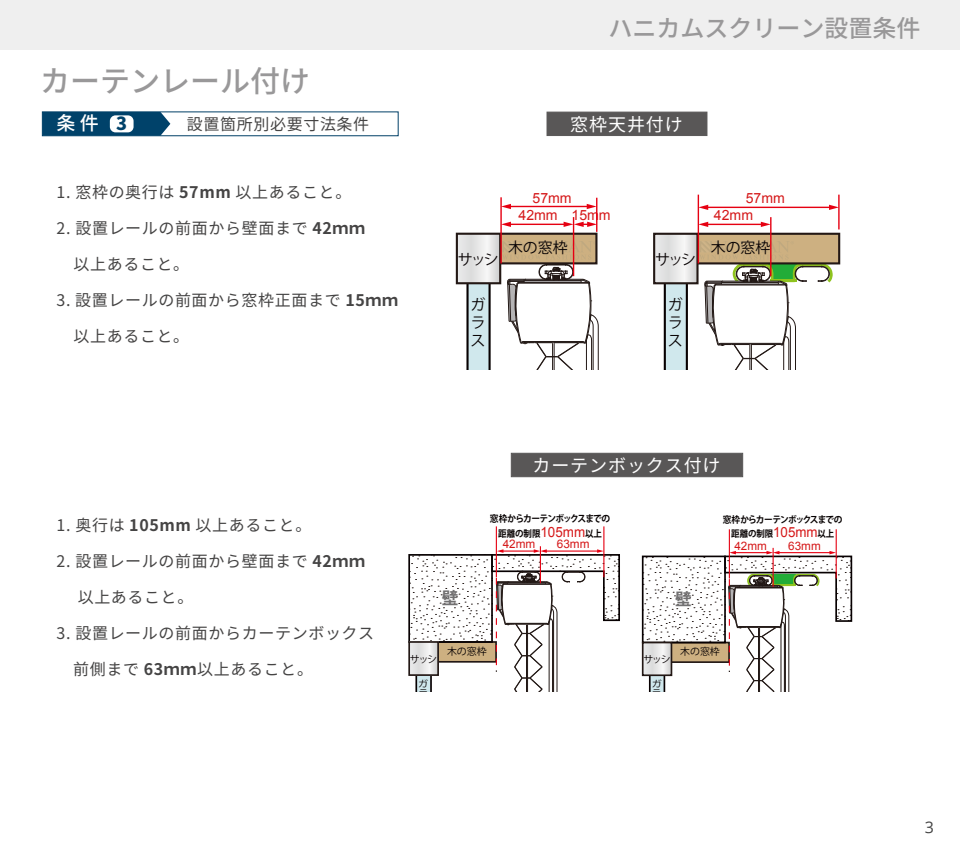
<style>
.page{position:relative;width:960px;height:850px;background:#fff}
.page>*{position:absolute;margin:0;border:0;box-sizing:border-box;transform-origin:0 0}
.t1{font:500 30px "Noto Sans CJ Kjp";color:#999899}
.t2{font:500 24px "Noto Sans CJ Kjp";color:#999899}
.t3{font:500 19px "Noto Sans CJ Kjp";color:#fff}
.t4{font:18px "Noto Sans Mono CJ Kjp";letter-spacing:.05em;color:#fff}
.t5{font:700 16.6px "Koz Go Pr 6 N";color:#717071}
.t6{font:700 16.4px "Koz Go Pr 6 N";color:#717071}
.t7{font:16px "Noto Sans CJ Kjp";letter-spacing:.04em;color:#454444}
.t8{font:16px "Open Sans";color:#444}
.t9{font:14.9px/17.9px "Koz Go Pr 6 N";color:#060001;text-align:justify}
.t10{font:14.1px/16.9px "Arial";color:#d51819}
.t11{font:11.8px "Arial";color:#d51819}
.t12{font:11.6px "Arial";color:#d51819}
.t13{font:10px "Koz Go Pr 6 N";color:#060001}
.t14{font:9.9px "Koz Go Pr 6 N";color:#060001}
.t15{font:700 9.4px/14.6px "Koz Go Pr 6 N";letter-spacing:-.05em;color:#060001;text-align:center;scale:.93 1}
.t16{font:700 9.3px/14.4px "Koz Go Pr 6 N";letter-spacing:-.05em;color:#060001;text-align:center;scale:.93 1}
.t17{font:9px/9px "Koz Go Pr 6 N";color:#060001;scale:1.11 1}
.t18{font:8.9px/8.9px "Koz Go Pr 6 N";color:#060001;scale:1.12 1}
.s1{font-weight:900;font-size:18px;color:#00426a}
.s2{font-weight:700}
.s3{font-family:"Arial";font-weight:400;font-size:14.1px;color:#d51819}
.s4{font-family:"Arial";font-weight:400;font-size:14px;color:#d51819}
</style>
<div class="page">
<svg style="left:42px;top:112px;width:128px;height:24px;background:#0b4a70"></svg>
<div style="left:110px;top:115px;width:24px;height:17px;background:#fff;border-radius:6px"></div>
<div style="left:0;top:0;width:960px;height:50px;background:#efefef"></div>
<div style="left:547px;top:112px;width:160px;height:24px;background:#595757"></div>
<div style="left:511px;top:453px;width:232px;height:24px;background:#595757"></div>
<div style="left:499px;top:233px;width:99px;height:31px;background:#cdb081;border:2px solid #231815"></div>
<svg style="left:466px;top:284px;width:25px;height:85px;background:#aec0c4"></svg>
<svg style="left:459px;top:236px;width:39px;height:45px"></svg>
<div style="left:456px;top:233px;width:45px;height:51px;border:2px solid #231815"></div>
<svg style="left:502px;top:241px;width:97px;height:128px"></svg>
<hr style="left:500px;top:197px;width:2px;height:66px;background:#e60012">
<hr style="left:573px;top:217px;width:1px;height:59px;background:#e60012">
<hr style="left:596px;top:198px;width:1px;height:34px;background:#e60012">
<hr style="left:509px;top:224px;width:56px;height:1px;background:#e60012">
<svg style="left:501px;top:222px;width:10px;height:5px"></svg>
<hr style="left:509px;top:206px;width:80px;height:1px;background:#e60012">
<svg style="left:501px;top:204px;width:10px;height:5px"></svg>
<svg style="left:587px;top:204px;width:10px;height:5px"></svg>
<svg style="left:564px;top:222px;width:33px;height:5px"></svg>
<div style="left:437px;top:641px;width:60px;height:22px;background:#cdb081;border:2px solid #231815"></div>
<svg style="left:408px;top:554px;width:82px;height:89px"></svg>
<svg style="left:415px;top:676px;width:17px;height:15px"></svg>
<svg style="left:411px;top:644px;width:25px;height:29px"></svg>
<div style="left:408px;top:641px;width:31px;height:35px;border:2px solid #231815"></div>
<hr style="left:496px;top:526px;width:1px;height:51px;background:#e60012">
<hr style="left:540px;top:546px;width:1px;height:37px;background:#e60012">
<hr style="left:603px;top:526px;width:1px;height:51px;background:#e60012">
<svg style="left:490px;top:549px;width:130px;height:142px"></svg>
<div style="left:671px;top:642px;width:59px;height:21px;background:#cdb081;border:2px solid #231815"></div>
<svg style="left:642px;top:556px;width:81px;height:87px"></svg>
<svg style="left:649px;top:676px;width:16px;height:15px"></svg>
<svg style="left:645px;top:645px;width:24px;height:28px"></svg>
<div style="left:642px;top:642px;width:30px;height:34px;border:2px solid #231815"></div>
<hr style="left:729px;top:529px;width:1px;height:50px;background:#e60012">
<hr style="left:773px;top:548px;width:1px;height:39px;background:#e60012">
<hr style="left:836px;top:529px;width:1px;height:50px;background:#e60012">
<svg style="left:723px;top:551px;width:130px;height:141px"></svg>
<div style="left:697px;top:233px;width:143px;height:31px;background:#cdb081;border:2px solid #231815"></div>
<svg style="left:664px;top:284px;width:24px;height:85px;background:#aec0c4"></svg>
<svg style="left:656px;top:236px;width:40px;height:45px"></svg>
<div style="left:653px;top:233px;width:46px;height:51px;border:2px solid #231815"></div>
<svg style="left:699px;top:241px;width:134px;height:128px"></svg>
<hr style="left:698px;top:195px;width:1px;height:69px;background:#e60012">
<hr style="left:838px;top:195px;width:2px;height:34px;background:#e60012">
<hr style="left:706px;top:224px;width:57px;height:1px;background:#e60012">
<svg style="left:699px;top:222px;width:9px;height:5px"></svg>
<svg style="left:761px;top:222px;width:9px;height:5px"></svg>
<hr style="left:706px;top:207px;width:125px;height:1px;background:#e60012">
<svg style="left:699px;top:205px;width:9px;height:5px"></svg>
<svg style="left:829px;top:205px;width:10px;height:5px"></svg>
<hr style="left:770px;top:217px;width:2px;height:59px;background:#e60012">
<h1 class="t1" style="left:40px;top:64px;width:272px">カーテンレール付け</h1>
<p class="t3" style="left:57px;top:112px;width:72px">条 件 <span class="s1">3</span></p>
<p class="t7" style="left:187px;top:116px;width:184px">設置箇所別必要寸法条件</p>
<p class="t7" style="left:57px;top:183px;width:296px">1. 窓枠の奥行は <span class="s2">57mm</span> 以上あること。</p>
<p class="t7" style="left:57px;top:219px;width:310px">2. 設置レールの前面から壁面まで <span class="s2">42ｍｍ</span></p>
<p class="t7" style="left:73px;top:255px;width:117px">以上あること。</p>
<p class="t7" style="left:57px;top:291px;width:343px">3. 設置レールの前面から窓枠正面まで <span class="s2">15ｍｍ</span></p>
<p class="t7" style="left:73px;top:327px;width:117px">以上あること。</p>
<h2 class="t2" style="left:608px;top:15px;width:313px">ハニカムスクリーン設置条件</h2>
<p class="t4" style="left:570px;top:114px;width:114px">窓枠天井付け</p>
<p class="t9" style="left:458px;top:250px;width:42px">サッシ</p>
<p class="t9" style="left:471px;top:296px;width:17px">ガラス</p>
<p class="t10" style="left:572px;top:190px;width:41px;text-indent:-39px">57mm<br>15mm</p>
<p class="t10" style="left:519px;top:206px;width:41px">42mm</p>
<p class="t9" style="left:508px;top:239px;width:61px">木の窓枠</p>
<p class="t9" style="left:655px;top:250px;width:42px">サッシ</p>
<p class="t9" style="left:668px;top:296px;width:17px">ガラス</p>
<p class="t10" style="left:746px;top:190px;width:41px">57mm</p>
<p class="t10" style="left:714px;top:207px;width:41px">42mm</p>
<p class="t9" style="left:711px;top:239px;width:61px">木の窓枠</p>
<p class="t7" style="left:57px;top:516px;width:256px">1. 奥行は <span class="s2">105mm</span> 以上あること。</p>
<p class="t7" style="left:57px;top:552px;width:310px">2. 設置レールの前面から壁面まで <span class="s2">42ｍｍ</span></p>
<p class="t7" style="left:78px;top:588px;width:117px">以上あること。</p>
<p class="t7" style="left:57px;top:624px;width:319px">3. 設置レールの前面からカーテンボックス</p>
<p class="t7" style="left:57px;top:660px;width:258px">　前側まで <span class="s2">63ｍｍ</span>以上あること。</p>
<p class="t4" style="left:532px;top:455px;width:190px">カーテンボックス付け</p>
<p class="t15" style="left:490px;top:511px;width:131px">窓枠からカーテンボックスまでの距離の制限<span class="s3">105mm</span>以上</p>
<p class="t11" style="left:503px;top:536px;width:34px">42mm</p>
<p class="t11" style="left:557px;top:536px;width:34px">63mm</p>
<p class="t16" style="left:723px;top:512px;width:130px">窓枠からカーテンボックスまでの距離の制限<span class="s4">105mm</span>以上</p>
<p class="t12" style="left:734px;top:538px;width:34px">42mm</p>
<p class="t12" style="left:788px;top:538px;width:34px">63mm</p>
<p class="t5" style="left:442px;top:588px;width:18px">壁</p>
<p class="t6" style="left:675px;top:589px;width:18px">壁</p>
<p class="t13" style="left:410px;top:653px;width:29px">サッシ</p>
<p class="t17" style="left:418px;top:679px;width:11px">ガラ</p>
<p class="t13" style="left:447px;top:645px;width:41px">木の窓枠</p>
<p class="t14" style="left:643px;top:654px;width:29px">サッシ</p>
<p class="t18" style="left:652px;top:679px;width:10px">ガラ</p>
<p class="t14" style="left:680px;top:646px;width:41px">木の窓枠</p>
<p class="t8" style="left:925px;top:816px;width:11px">3</p>
</div>
